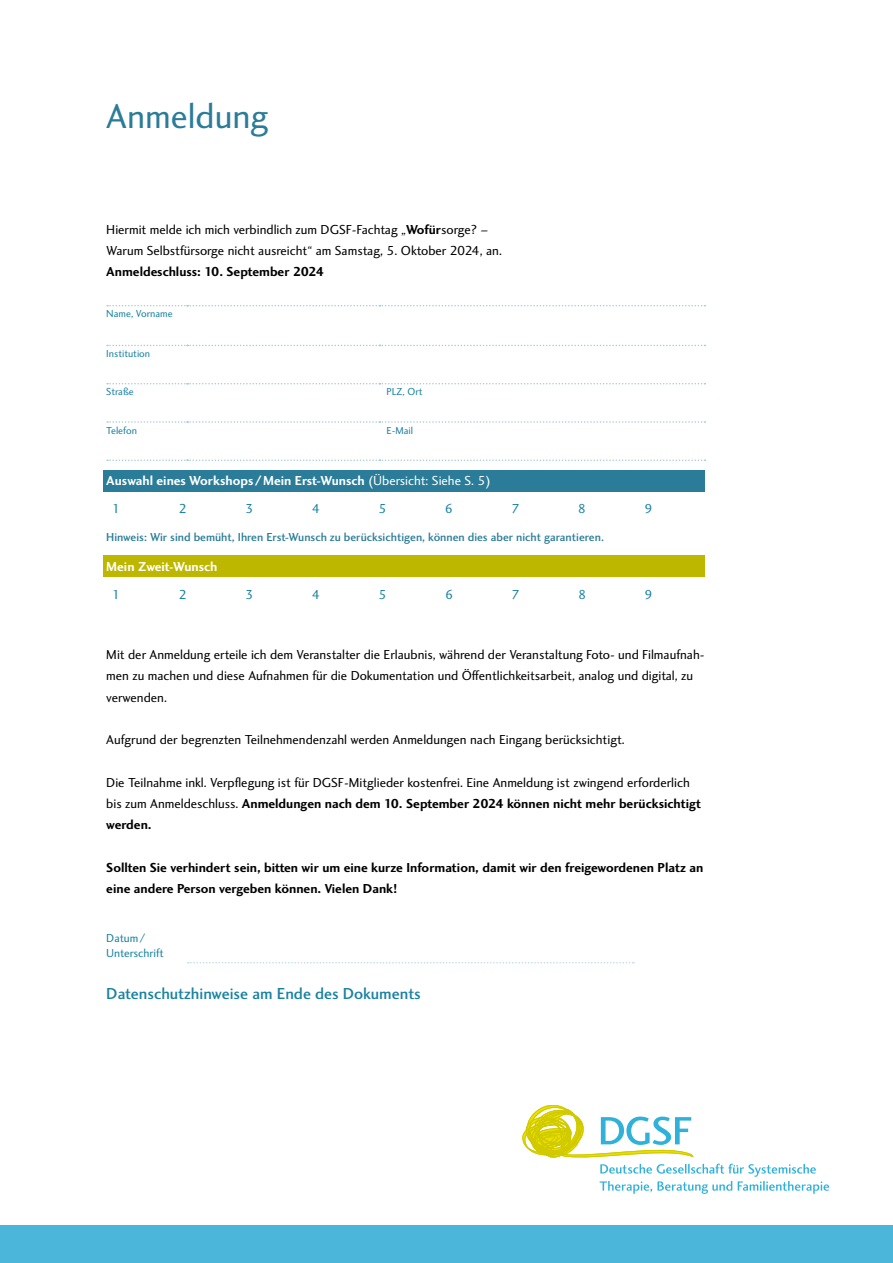
<style>
.page{position:relative;width:893px;height:1263px;background:#fff}
.page>*{position:absolute;margin:0;border:0;box-sizing:border-box;transform-origin:0 0}
.header1{font:36px "Charlotte Sans Std";color:#2a7c98}
.head3{font:500 16.5px "Charlotte Sans Std";color:#1982a2}
.fliesstext{font:13.5px/21.3px "Charlotte Sans Std";color:#000}
.fliesstext-2{font:700 13.5px/21.3px "Charlotte Sans Std";color:#000}
.fliesstext-3{font:700 13.5px "Charlotte Sans Std";color:#fff}
.fliesstext-4{font:13.5px "Charlotte Sans Std";color:#1982a2}
.head3-2{font:500 12px "Charlotte Sans Std";color:#2a7c98}
.t1{font:12px/15px "Charlotte Sans Std";color:#1982a2}
.t2{font:10.5px "Charlotte Sans Std";color:#1982a2}
.s1{font-weight:700}
.s2{font-weight:400}
</style>
<div class="page">
<div style="left:0;top:1225px;width:893px;height:37px;background:#4bb5da"></div>
<div style="left:104px;top:556px;width:601px;height:21px;background:#beb700"></div>
<div style="left:104px;top:470px;width:601px;height:21px;background:#2a7c98"></div>
<svg style="left:107px;top:383px;width:598px;height:1px"></svg>
<svg style="left:107px;top:421px;width:598px;height:2px"></svg>
<svg style="left:107px;top:459px;width:598px;height:2px"></svg>
<svg style="left:107px;top:305px;width:598px;height:1px"></svg>
<svg style="left:107px;top:345px;width:598px;height:1px"></svg>
<svg style="left:188px;top:962px;width:446px;height:1px"></svg>
<svg style="left:522px;top:1105px;width:307px;height:89px"></svg>
<p class="header1" style="left:106px;top:95px;width:164px">Anmeldung</p>
<p class="fliesstext" style="left:106px;top:219px;width:397px">Hiermit melde ich mich verbindlich zum DGSF-Fachtag „<span class="s1">Wofür</span>sorge? –<br>Warum Selbstfürsorge nicht ausreicht“ am Samstag, 5. Oktober 2024, an.<br><span class="s1">Anmeldeschluss: 10. September 2024</span></p>
<p class="t2" style="left:106px;top:308px;width:68px">Name, Vorname</p>
<p class="t2" style="left:106px;top:348px;width:45px">Institution</p>
<p class="t2" style="left:106px;top:386px;width:29px">Straße</p>
<p class="t2" style="left:387px;top:386px;width:38px">PLZ, Ort</p>
<p class="t2" style="left:106px;top:424px;width:32px">Telefon</p>
<p class="t2" style="left:387px;top:424px;width:28px">E-Mail</p>
<p class="fliesstext-3" style="left:106px;top:472px;width:386px">Auswahl eines Workshops /Mein Erst-Wunsch <span class="s2">(Übersicht: Siehe S. 5)</span></p>
<p class="fliesstext-4" style="left:112px;top:501px;width:10px">1</p>
<p class="fliesstext-4" style="left:179px;top:501px;width:10px">2</p>
<p class="fliesstext-4" style="left:245px;top:501px;width:10px">3</p>
<p class="fliesstext-4" style="left:312px;top:501px;width:10px">4</p>
<p class="fliesstext-4" style="left:378px;top:501px;width:10px">5</p>
<p class="fliesstext-4" style="left:445px;top:501px;width:10px">6</p>
<p class="fliesstext-4" style="left:511px;top:501px;width:10px">7</p>
<p class="fliesstext-4" style="left:578px;top:501px;width:10px">8</p>
<p class="fliesstext-4" style="left:644px;top:501px;width:10px">9</p>
<p class="head3-2" style="left:106px;top:530px;width:499px">Hinweis: Wir sind bemüht, Ihren Erst-Wunsch zu berücksichtigen, können dies aber nicht garantieren.</p>
<p class="fliesstext-3" style="left:106px;top:558px;width:113px">Mein Zweit-Wunsch</p>
<p class="fliesstext-4" style="left:112px;top:587px;width:10px">1</p>
<p class="fliesstext-4" style="left:179px;top:587px;width:10px">2</p>
<p class="fliesstext-4" style="left:245px;top:587px;width:10px">3</p>
<p class="fliesstext-4" style="left:312px;top:587px;width:10px">4</p>
<p class="fliesstext-4" style="left:378px;top:587px;width:10px">5</p>
<p class="fliesstext-4" style="left:445px;top:587px;width:10px">6</p>
<p class="fliesstext-4" style="left:512px;top:587px;width:10px">7</p>
<p class="fliesstext-4" style="left:578px;top:587px;width:10px">8</p>
<p class="fliesstext-4" style="left:645px;top:587px;width:10px">9</p>
<p class="fliesstext" style="left:106px;top:644px;width:600px">Mit der Anmeldung erteile ich dem Veranstalter die Erlaubnis, während der Veranstaltung Foto- und Filmaufnah&shy;men zu machen und diese Aufnahmen für die Dokumentation und Öffentlichkeitsarbeit, analog und digital, zu verwenden.</p>
<p class="fliesstext" style="left:106px;top:729px;width:520px">Aufgrund der begrenzten Teilnehmendenzahl werden Anmeldungen nach Eingang berücksichtigt.</p>
<p class="fliesstext" style="left:106px;top:772px;width:596px">Die Teilnahme inkl. Verpflegung ist für DGSF-Mitglieder kostenfrei. Eine Anmeldung ist zwingend erforderlich bis zum Anmeldeschluss. <span class="s1">Anmeldungen nach dem 10. September 2024 können nicht mehr berücksichtigt werden.</span></p>
<p class="fliesstext-2" style="left:106px;top:857px;width:598px">Sollten Sie verhindert sein, bitten wir um eine kurze Information, damit wir den freigewordenen Platz an eine andere Person vergeben können. Vielen Dank!</p>
<p class="t1" style="left:106px;top:931px;width:59px">Datum/<br>Unterschrift</p>
<p class="head3" style="left:106px;top:984px;width:316px">Datenschutzhinweise am Ende des Dokuments</p>
</div>
